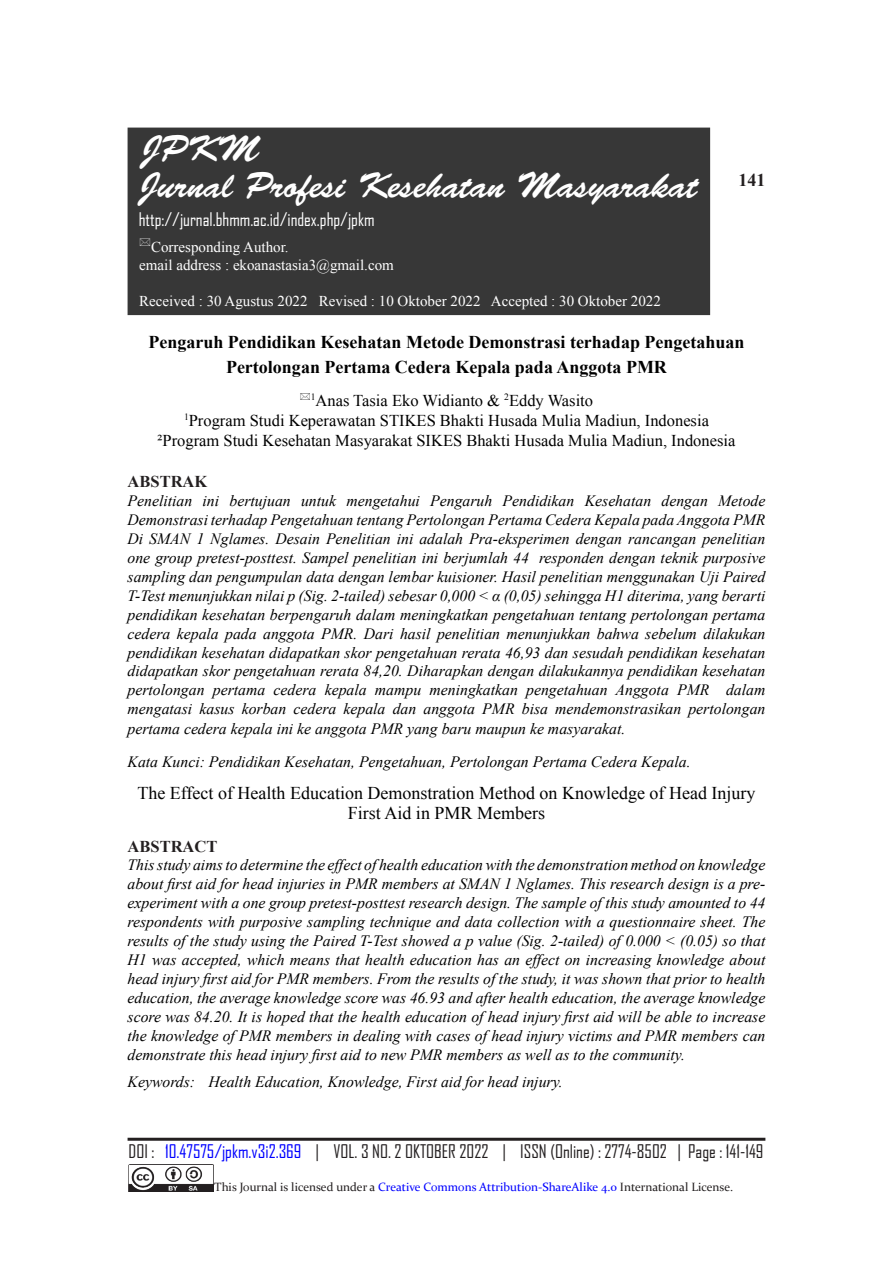
<style>
.page{position:relative;width:893px;height:1263px;background:#fff}
.page>*{position:absolute;margin:0;border:0;box-sizing:border-box;transform-origin:0 0}
.t1{font:36px "Brush Script Std";color:#fff}
.Judul{font:700 18px/25.2px "Times New Roman";color:#000;text-align:center}
.t2{font:18px/19.8px "Times New Roman";color:#000;text-align:center}
.Keywords{font:18px "Agency FB";color:#231f20}
.t3{font:18px "Agency FB";color:#fff}
.t4{font:700 18px "Times New Roman";color:#231f20}
.Penulis{font:16.5px "Times New Roman";color:#000}
.t5{font:700 16.5px "Times New Roman";color:#231f20}
.t6{font:italic 15.75px/18.9px "Times New Roman";color:#000;text-align:justify}
.t7{font:15px "Times New Roman";color:#fff}
.Keywords-2{font:12px "Constantia";color:#231f20}
.s1{color:#00f}
</style>
<div class="page">
<div style="left:128px;top:128px;width:582px;height:187px;background:#373737"></div>
<hr style="left:128px;top:1138px;width:637px;height:3px;background:#231f20">
<img style="left:129px;top:1164px;width:84px;height:28px">
<p class="t1" style="left:141px;top:129px;width:119px">JPKM</p>
<p class="t1" style="left:139px;top:166px;width:560px">Jurnal Profesi Kesehatan Masyarakat</p>
<p class="t3" style="left:139px;top:209px;width:237px">http://jurnal.bhmm.ac.id/index.php/jpkm</p>
<p class="t7" style="left:151px;top:237px;width:139px">Corresponding Author.</p>
<p class="t7" style="left:139px;top:255px;width:256px">email address : ekoanastasia3@gmail.com</p>
<p class="t7" style="left:139px;top:291px;width:523px">Received : 30 Agustus 2022 Revised : 10 Oktober 2022 Accepted : 30 Oktober 2022</p>
<p class="t4" style="left:738px;top:167px;width:28px">141</p>
<p class="Judul" style="left:148px;top:329px;width:598px">Pengaruh Pendidikan Kesehatan Metode Demonstrasi terhadap Pengetahuan<br>Pertolongan Pertama Cedera Kepala pada Anggota PMR</p>
<p class="Penulis" style="left:311px;top:389px;width:284px"><sup>1</sup>Anas Tasia Eko Widianto &amp; <sup>2</sup>Eddy Wasito</p>
<p class="Penulis" style="left:184px;top:409px;width:526px"><sup>1</sup>Program Studi Keperawatan STIKES Bhakti Husada Mulia Madiun, Indonesia</p>
<p class="Penulis" style="left:158px;top:429px;width:579px">²Program Studi Kesehatan Masyarakat SIKES Bhakti Husada Mulia Madiun, Indonesia</p>
<p class="t5" style="left:128px;top:470px;width:81px">ABSTRAK</p>
<p class="t6" style="left:128px;top:491px;width:639px">Penelitian ini bertujuan untuk mengetahui Pengaruh Pendidikan Kesehatan dengan Metode Demonstrasi terhadap Pengetahuan tentang Pertolongan Pertama Cedera Kepala pada Anggota PMR Di SMAN 1 Nglames. Desain Penelitian ini adalah Pra-eksperimen dengan rancangan penelitian one group pretest-posttest. Sampel penelitian ini berjumlah 44 responden dengan teknik purposive sampling dan pengumpulan data dengan lembar kuisioner. Hasil penelitian menggunakan Uji Paired T-Test menunjukkan nilai p (Sig. 2-tailed) sebesar 0,000 &lt; α (0,05) sehingga H1 diterima, yang berarti pendidikan kesehatan berpengaruh dalam meningkatkan pengetahuan tentang pertolongan pertama cedera kepala pada anggota PMR. Dari hasil penelitian menunjukkan bahwa sebelum dilakukan pendidikan kesehatan didapatkan skor pengetahuan rerata 46,93 dan sesudah pendidikan kesehatan didapatkan skor pengetahuan rerata 84,20. Diharapkan dengan dilakukannya pendidikan kesehatan pertolongan pertama cedera kepala mampu meningkatkan pengetahuan Anggota PMR dalam mengatasi kasus korban cedera kepala dan anggota PMR bisa mendemonstrasikan pertolongan pertama cedera kepala ini ke anggota PMR yang baru maupun ke masyarakat.</p>
<p class="t6" style="left:128px;top:751px;width:565px">Kata Kunci: Pendidikan Kesehatan, Pengetahuan, Pertolongan Pertama Cedera Kepala.</p>
<p class="t2" style="left:137px;top:783px;width:620px">The Effect of Health Education Demonstration Method on Knowledge of Head Injury<br>First Aid in PMR Members</p>
<p class="t5" style="left:128px;top:835px;width:91px">ABSTRACT</p>
<p class="t6" style="left:128px;top:855px;width:639px">This study aims to determine the effect of health education with the demonstration method on knowledge about first aid for head injuries in PMR members at SMAN 1 Nglames. This research design is a pre&shy;experiment with a one group pretest-posttest research design. The sample of this study amounted to 44 respondents with purposive sampling technique and data collection with a questionnaire sheet. The results of the study using the Paired T-Test showed a p value (Sig. 2-tailed) of 0.000 &lt; (0.05) so that H1 was accepted, which means that health education has an effect on increasing knowledge about head injury first aid for PMR members. From the results of the study, it was shown that prior to health education, the average knowledge score was 46.93 and after health education, the average knowledge score was 84.20. It is hoped that the health education of head injury first aid will be able to increase the knowledge of PMR members in dealing with cases of head injury victims and PMR members can demonstrate this head injury first aid to new PMR members as well as to the community.</p>
<p class="t6" style="left:128px;top:1072px;width:437px">Keywords: Health Education, Knowledge, First aid for head injury.</p>
<p class="Keywords" style="left:129px;top:1140px;width:636px">DOI : <span class="s1">10.47575/jpkm.v3i2.369</span> | VOL. 3 NO. 2 OKTOBER 2022 | ISSN (Online) : 2774-8502 | Page : 141-149</p>
<p class="Keywords-2" style="left:214px;top:1179px;width:520px">This Journal is licensed under a <span class="s1">Creative Commons Attribution-ShareAlike 4.0</span> International License.</p>
</div>
